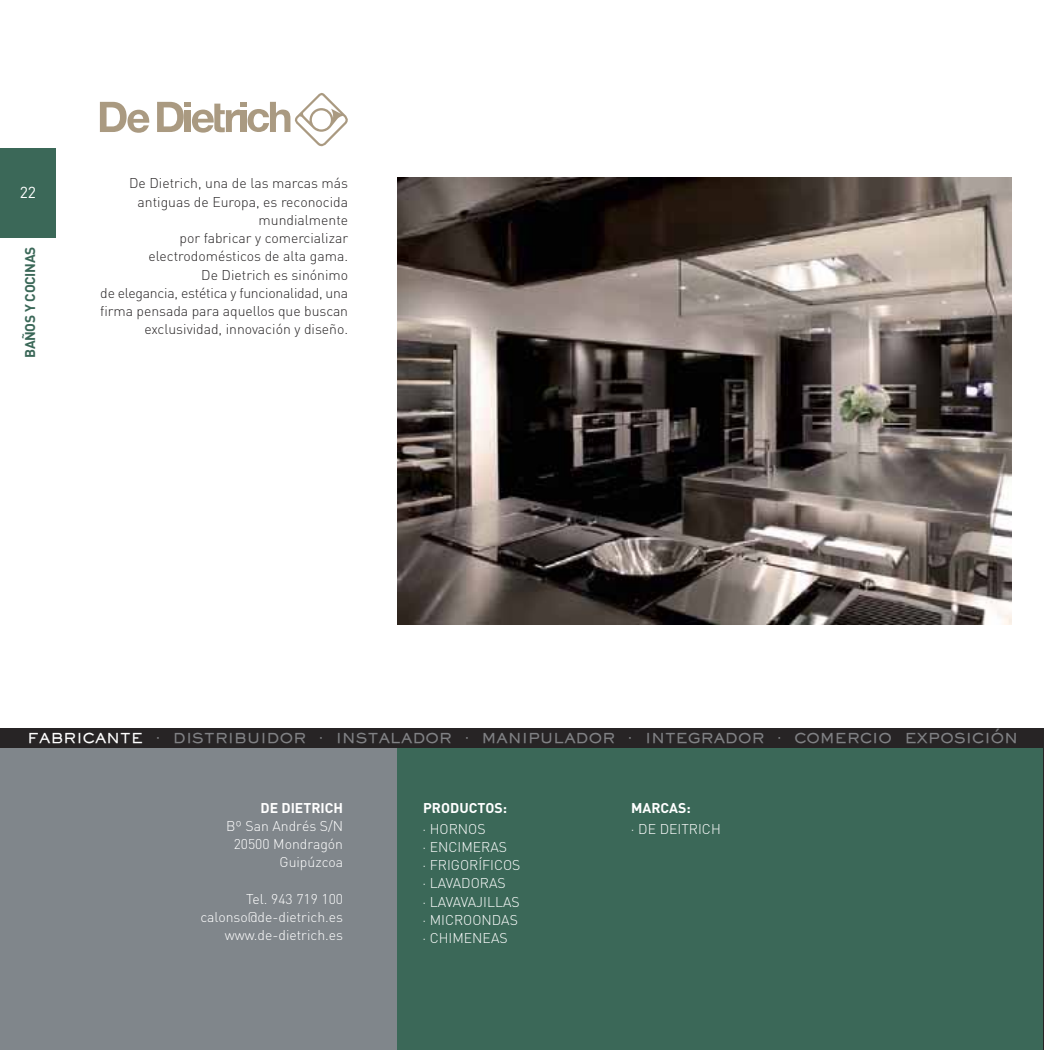
<style>
.page{position:relative;width:1044px;height:1050px;background:#fff}
.page>*{position:absolute;margin:0;border:0;box-sizing:border-box;transform-origin:0 0}
.t1{font:700 15.8px "Eyeglass";letter-spacing:.045em;color:#808184}
.t2{font:15.8px "DIN";color:#fff}
.t3{font:300 14px/18.2px "DIN";color:#272425;text-align:right}
.t4{font:300 14px/18.2px "DIN";color:#fff;text-align:right}
.t5{font:700 14px "DIN";color:#fff}
.t6{font:700 14px "DIN";letter-spacing:-.02em;color:#3b6858}
.s1{color:#fff}
</style>
<div class="page">
<div style="left:0;top:748px;width:397px;height:301px;background:#80868b"></div>
<div style="left:397px;top:748px;width:645px;height:301px;background:#3b6858"></div>
<svg style="left:1042px;top:728px;width:1px;height:20px"></svg>
<div style="left:0;top:728px;width:1042px;height:20px;background:#272425"></div>
<svg style="left:157px;top:93px;width:191px;height:54px"></svg>
<svg style="left:100px;top:102px;width:50px;height:31px"></svg>
<img style="left:398px;top:178px;width:613px;height:446px">
<hr style="left:1042px;top:748px;width:1px;height:301px;background:#272425">
<div style="left:0;top:148px;width:55px;height:90px;background:#3b6858"></div>
<p class="t2" style="left:20px;top:186px;width:18px">22</p>
<p class="t6" style="left:24px;top:358px;width:113px;rotate:-90deg">BAÑOS Y COCINAS</p>
<p class="t3" style="left:100px;top:176px;width:249px">De Dietrich, una de las marcas más antiguas de Europa, es reconocida mundialmente<br>por fabricar y comercializar electrodomésticos de alta gama.<br>De Dietrich es sinónimo<br>de elegancia, estética y funcionalidad, una firma pensada para aquellos que buscan exclusividad, innovación y diseño.</p>
<p class="t1" style="left:28px;top:728px;width:990px"><span class="s1">FABRICANTE</span> · DISTRIBUIDOR · INSTALADOR · MANIPULADOR · INTEGRADOR · COMERCIO EXPOSICIÓN</p>
<p class="t5" style="left:260px;top:801px;width:84px">DE DIETRICH</p>
<p class="t4" style="left:226px;top:818px;width:118px">Bº San Andrés S/N<br>20500 Mondragón<br>Guipúzcoa</p>
<p class="t4" style="left:200px;top:890px;width:144px">Tel. 943 719 100 calonso@de-dietrich.es www.de-dietrich.es</p>
<p class="t5" style="left:423px;top:801px;width:85px">PRODUCTOS:</p>
<p class="t5" style="left:630px;top:801px;width:61px">MARCAS:</p>
<p class="t4" style="left:422px;top:821px;width:99px;text-align:left">· HORNOS<br>· ENCIMERAS<br>· FRIGORÍFICOS · LAVADORAS<br>· LAVAVAJILLAS · MICROONDAS · CHIMENEAS</p>
<p class="t4" style="left:630px;top:821px;width:91px">· DE DEITRICH</p>
</div>
